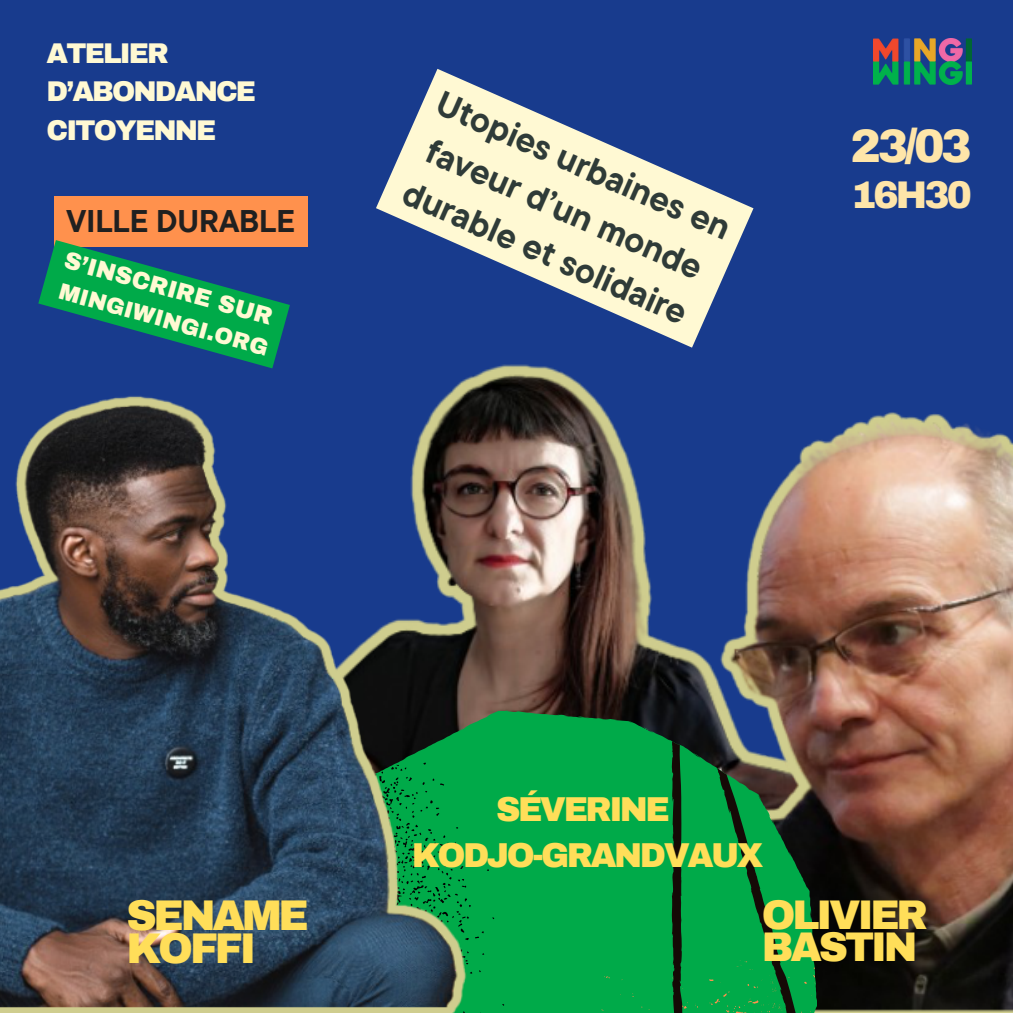
<style>
.page{position:relative;width:1013px;height:1013px;background:#fff}
.page>*{position:absolute;margin:0;border:0;box-sizing:border-box;transform-origin:0 0}
.t1{font:900 45.88px "Archivo";color:#fee5a9}
.t2{font:900 42px/32.8px "Archivo";letter-spacing:-.075em;color:#ffde59}
.t3{font:900 40.5px/31.9px "Archivo";letter-spacing:-.075em;color:#ffde59}
.t4{font:900 37.75px "Archivo";letter-spacing:-.075em;color:#fee5a9}
.t5{font:700 34.62px/47.6px "TT Commons Pro";color:#2f3b38}
.t6{font:900 33.75px/46.5px "Archivo";letter-spacing:-.075em;color:#ffde59;text-align:center}
.t7{font:700 31.25px "TT Commons Pro";color:#202020}
.t8{font:900 27.88px/38.5px "Archivo";letter-spacing:-.065em;color:#fff9d3}
.t9{font:900 23.75px "Archivo";color:#fff9d3}
.t10{font:900 22.5px "Archivo";color:#fff9d3}
</style>
<div class="page">
<div style="left:0;top:0;width:1012px;height:1012px;background:#183b8d"></div>
<img style="left:489px;top:364px;width:155px;height:346px">
<img style="left:644px;top:347px;width:368px;height:665px">
<img style="left:873px;top:38px;width:98px;height:46px">
<svg style="left:489px;top:710px;width:327px;height:302px;background:#0a9648"></svg>
<div style="left:489px;top:762px;width:15px;height:250px;background:#00aa49"></div>
<svg style="left:598px;top:741px;width:217px;height:271px;background:#0c9243"></svg>
<img style="left:0;top:368px;width:489px;height:644px">
<div style="left:54px;top:196px;width:253px;height:51px;background:#ff914d"></div>
<svg style="left:38px;top:240px;width:252px;height:128px"></svg>
<svg style="left:376px;top:69px;width:377px;height:278px"></svg>
<h2 class="t8" style="left:47px;top:34px;width:211px">ATELIER<br>D’ABONDANCE<br>CITOYENNE</h2>
<h3 class="t7" style="left:66px;top:201px;width:230px">VILLE DURABLE</h3>
<p class="t9" style="left:69px;top:246px;width:217px;rotate:16deg">S’INSCRIRE SUR</p>
<h1 class="t10" style="left:63px;top:278px;width:218px;rotate:16deg">MINGIWINGI.ORG</h1>
<h2 class="t5" style="left:448px;top:78px;width:319px;rotate:24deg">Utopies urbaines en faveur d’un monde durable et solidaire</h2>
<p class="t1" style="left:850px;top:122px;width:123px">23/03</p>
<p class="t4" style="left:851px;top:175px;width:122px">16H30</p>
<p class="t6" style="left:412px;top:786px;width:353px">SÉVERINE<br>KODJO-GRANDVAUX</p>
<p class="t2" style="left:126px;top:899px;width:184px">SENAME<br>KOFFI</p>
<p class="t3" style="left:762px;top:899px;width:168px">OLIVIER<br>BASTIN</p>
</div>
